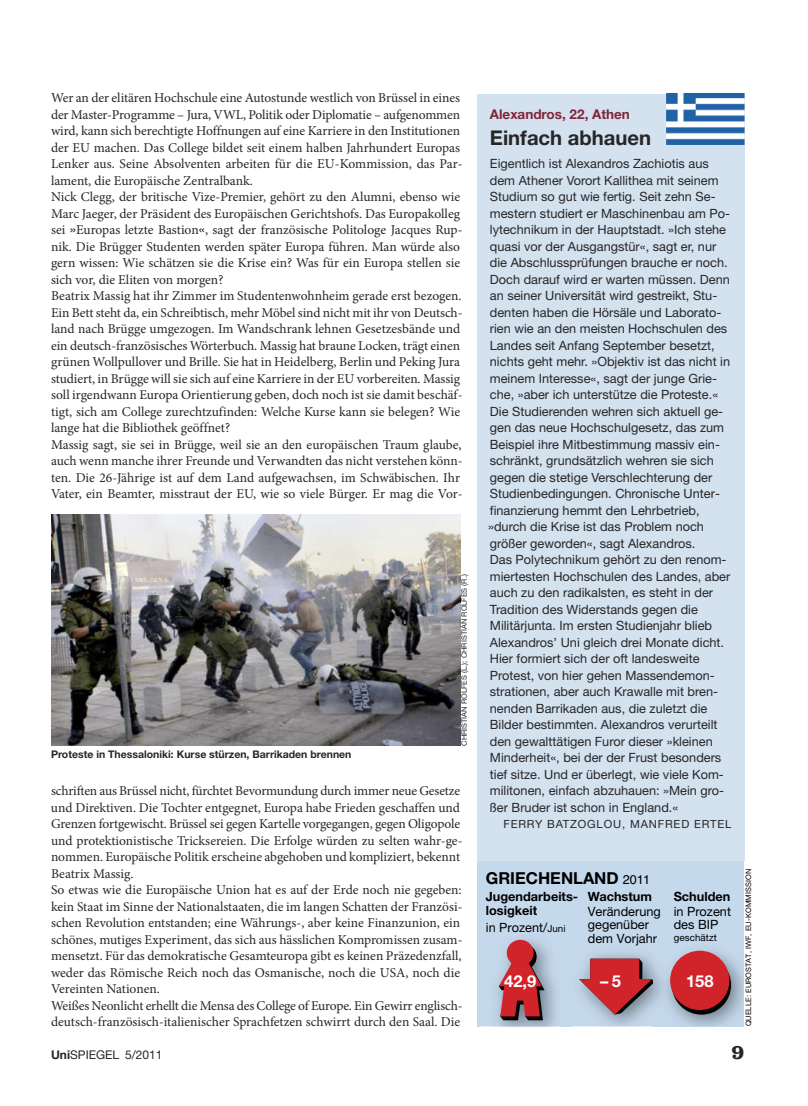
<style>
.page{position:relative;width:808px;height:1106px;background:#fff}
.page>*{position:absolute;margin:0;border:0;box-sizing:border-box;transform-origin:0 0}
.t1{font:800 21px "Clarendon Com";color:#272627}
.t2{font:700 20.25px "Helvetica Neue LT Pro";color:#272627}
.t3{font:700 16.5px "Helvetica Neue";color:#000}
.t4{font:700 16.5px "Helvetica Neue";color:#fff}
.t5{font:13.5px/16.5px "Minion Pro";letter-spacing:-.005em;color:#272627}
.t6{font:700 13.5px "Helvetica Neue LT Pro";color:#812538}
.t7{font:12.75px/16.5px "Helvetica Neue LT Pro";color:#272627}
.t8{font:12.75px/13.5px "Helvetica Neue";color:#000}
.t9{font:700 12.75px/14.7px "Helvetica Neue";color:#000}
.t10{font:12px "Helvetica Neue LT Pro";color:#272627}
.t11{font:11.25px "Helvetica Neue LT Pro";letter-spacing:.075em;color:#272627}
.t12{font:700 10.5px "Helvetica Neue LT Pro";color:#272627}
.t13{font:9.75px "Helvetica Neue";letter-spacing:.01em;color:#000}
.t14{font:7.5px "Helvetica Neue LT Pro";letter-spacing:.005em;color:#272627}
.t15{font:7.5px "Helvetica Neue";letter-spacing:.01em;color:#000}
.s1{font-family:"Helvetica Neue LT Pro"}
.s2{font-family:"Helvetica+T42";font-weight:400;font-size:12.75px}
.s3{font-size:9.75px}
.s4{font-weight:700}
</style>
<div class="page">
<img style="left:51px;top:515px;width:409px;height:231px">
<div style="left:477px;top:94px;width:267px;height:932px;background:#d4e1ef"></div>
<img style="left:667px;top:94px;width:77px;height:51px">
<div style="left:477px;top:861px;width:267px;height:165px;background:#c5d9ec"></div>
<img style="left:592px;top:953px;width:56px;height:73px">
<svg style="left:579px;top:958px;width:74px;height:56px;background:#b65c67"></svg>
<img style="left:480px;top:1026px;width:81px;height:1px">
<img style="left:497px;top:948px;width:59px;height:78px">
<svg style="left:499px;top:939px;width:46px;height:81px;background:#af4f59"></svg>
<img style="left:653px;top:950px;width:91px;height:76px">
<svg style="left:653px;top:1026px;width:27px;height:1px"></svg>
<svg style="left:672px;top:955px;width:59px;height:59px"></svg>
<div style="left:670px;top:950px;width:59px;height:60px;background:#d1232a;border-radius:50%"></div>
<p class="t5" style="left:51px;top:90px;width:413px">Wer an der elitären Hochschule eine Autostunde westlich von Brüssel in eines der Master-Programme – Jura, VWL, Politik oder Diplomatie – aufgenommen wird, kann sich berechtigte Hoffnungen auf eine Karriere in den Institutionen der EU machen. Das College bildet seit einem halben Jahrhundert Europas Lenker aus. Seine Absolventen arbeiten für die EU-Kommission, das Par&shy;lament, die Europäische Zentralbank.<br>Nick Clegg, der britische Vize-Premier, gehört zu den Alumni, ebenso wie Marc Jaeger, der Präsident des Europäischen Gerichtshofs. Das Europakolleg sei <span class="s1">»</span>Europas letzte Bastion<span class="s1">«</span>, sagt der französische Politologe Jacques Rup&shy;nik. Die Brügger Studenten werden später Europa führen. Man würde also gern wissen: Wie schätzen sie die Krise ein? Was für ein Europa stellen sie sich vor, die Eliten von morgen?<br>Beatrix Massig hat ihr Zimmer im Studentenwohnheim gerade erst bezogen.<br>Ein Bett steht da, ein Schreibtisch, mehr Möbel sind nicht mit ihr von Deutsch&shy;land nach Brügge umgezogen. Im Wandschrank lehnen Gesetzesbände und ein deutsch-französisches Wörterbuch. Massig hat braune Locken, trägt einen grünen Wollpullover und Brille. Sie hat in Heidelberg, Berlin und Peking Jura studiert, in Brügge will sie sich auf eine Karriere in der EU vorbereiten. Massig soll irgendwann Europa Orientierung geben, doch noch ist sie damit beschäf&shy;tigt, sich am College zurechtzufinden: Welche Kurse kann sie belegen? Wie lange hat die Bibliothek geöffnet?<br>Massig sagt, sie sei in Brügge, weil sie an den europäischen Traum glaube, auch wenn manche ihrer Freunde und Verwandten das nicht verstehen könn&shy;ten. Die 26-Jährige ist auf dem Land aufgewachsen, im Schwäbischen. Ihr Vater, ein Beamter, misstraut der EU, wie so viele Bürger. Er mag die Vor-</p>
<p class="t12" style="left:51px;top:748px;width:302px">Proteste in Thessaloniki: Kurse stürzen, Barrikaden brennen</p>
<p class="t14" style="left:460px;top:746px;width:173px;rotate:-90deg">CHRISTIAN ROLFES (L.); CHRISTIAN ROLFES (R.)</p>
<p class="t5" style="left:51px;top:783px;width:413px">schriften aus Brüssel nicht, fürchtet Bevormundung durch immer neue Gesetze und Direktiven. Die Tochter entgegnet, Europa habe Frieden geschaffen und Grenzen fortgewischt. Brüssel sei gegen Kartelle vorgegangen, gegen Oligopole und protektionistische Tricksereien. Die Erfolge würden zu selten wahr-ge&shy;nommen. Europäische Politik erscheine abgehoben und kompliziert, bekennt Beatrix Massig.<br>So etwas wie die Europäische Union hat es auf der Erde noch nie gegeben: kein Staat im Sinne der Nationalstaaten, die im langen Schatten der Französi&shy;schen Revolution entstanden; eine Währungs-, aber keine Finanzunion, ein schönes, mutiges Experiment, das sich aus hässlichen Kompromissen zusam&shy;mensetzt. Für das demokratische Gesamteuropa gibt es keinen Präzedenzfall, weder das Römische Reich noch das Osmanische, noch die USA, noch die Vereinten Nationen.<br>Weißes Neonlicht erhellt die Mensa des College of Europe. Ein Gewirr englisch&shy;deutsch-französisch-italienischer Sprachfetzen schwirrt durch den Saal. Die</p>
<p class="t6" style="left:490px;top:105px;width:142px">Alexandros, 22, Athen</p>
<h2 class="t2" style="left:490px;top:125px;width:163px">Einfach abhauen</h2>
<p class="t7" style="left:488px;top:155px;width:244px">Eigentlich ist Alexandros Zachiotis aus dem Athener Vorort Kallithea mit seinem Studium so gut wie fertig. Seit zehn Se&shy;mestern studiert er Maschinenbau am Po&shy;lytechnikum in der Hauptstadt. »Ich stehe quasi vor der Ausgangstür«, sagt er, nur die Abschlussprüfungen brauche er noch.<br>Doch darauf wird er warten müssen. Denn an seiner Universität wird gestreikt, Stu&shy;denten haben die Hörsäle und Laborato&shy;rien wie an den meisten Hochschulen des Landes seit Anfang September besetzt, nichts geht mehr. »Objektiv ist das nicht in meinem Interesse«, sagt der junge Grie&shy;che, »aber ich unterstütze die Proteste.« Die Studierenden wehren sich aktuell ge&shy;gen das neue Hochschulgesetz, das zum Beispiel ihre Mitbestimmung massiv ein&shy;schränkt, grundsätzlich wehren sie sich gegen die stetige Verschlechterung der Studienbedingungen. Chronische Unter&shy;finanzierung hemmt den Lehrbetrieb, »durch die Krise ist das Problem noch größer geworden«, sagt Alexandros.<br>Das Polytechnikum gehört zu den renom&shy;miertesten Hochschulen des Landes, aber auch zu den radikalsten, es steht in der Tradition des Widerstands gegen die Militärjunta. Im ersten Studienjahr blieb Alexandros’ Uni gleich drei Monate dicht.<br>Hier formiert sich der oft landesweite Protest, von hier gehen Massendemon&shy;strationen, aber auch Krawalle mit bren&shy;nenden Barrikaden aus, die zuletzt die Bilder bestimmten. Alexandros verurteilt den gewalttätigen Furor dieser »kleinen Minderheit«, bei der der Frust besonders tief sitze. Und er überlegt, wie viele Kom&shy;militonen, einfach abzuhauen: »Mein gro&shy;ßer Bruder ist schon in England.«</p>
<p class="t11" style="left:503px;top:817px;width:230px">FERRY BATZOGLOU, MANFRED ERTEL</p>
<p class="t3" style="left:486px;top:867px;width:166px">GRIECHENLAND <span class="s2">2011</span></p>
<p class="t9" style="left:486px;top:888px;width:94px">Jugendarbeits&shy;losigkeit</p>
<p class="t8" style="left:486px;top:920px;width:81px">in Prozent/<span class="s3">Juni</span></p>
<p class="t9" style="left:588px;top:888px;width:66px">Wachstum</p>
<p class="t8" style="left:588px;top:904px;width:74px">Veränderung gegenüber dem Vorjahr</p>
<p class="t9" style="left:674px;top:888px;width:58px">Schulden</p>
<p class="t8" style="left:674px;top:904px;width:59px">in Prozent des BIP</p>
<p class="t13" style="left:674px;top:932px;width:45px">geschätzt</p>
<p class="t4" style="left:504px;top:970px;width:34px">42,9</p>
<p class="t4" style="left:600px;top:970px;width:22px">–5</p>
<p class="t4" style="left:686px;top:970px;width:29px">158</p>
<p class="t15" style="left:744px;top:1026px;width:159px;rotate:-90deg">QUELLE: EUROSTAT, IWF, EU-KOMMISSION</p>
<p class="t10" style="left:51px;top:1047px;width:113px"><span class="s4">Uni</span>SPIEGEL 5/2011</p>
<h1 class="t1" style="left:731px;top:1040px;width:15px">9</h1>
</div>
